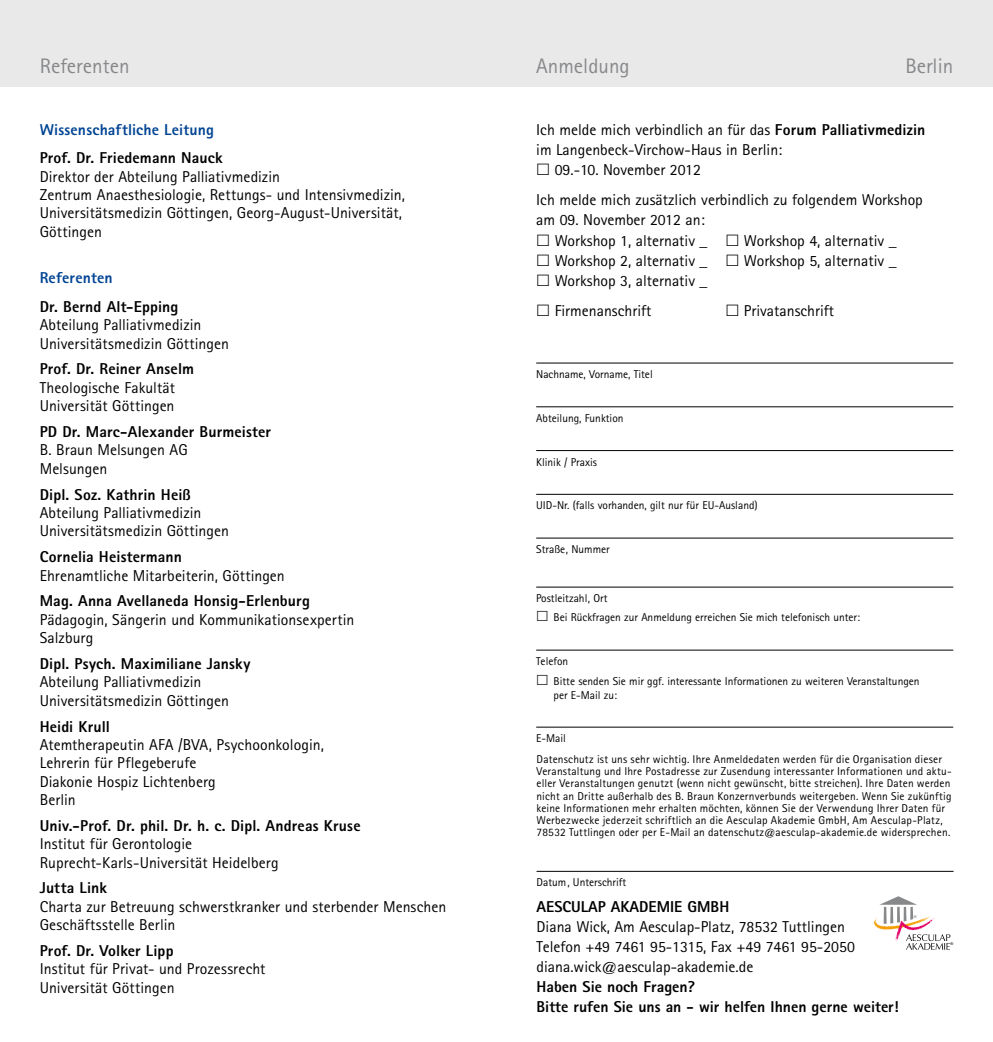
<style>
.page{position:relative;width:993px;height:1042px;background:#fff}
.page>*{position:absolute;margin:0;border:0;box-sizing:border-box;transform-origin:0 0}
.t1{font:21px "Rotis Sans Serif Pro";color:#87888a}
.t2{font:15.75px/18.4px "Rotis Sans Serif Pro";color:#000}
.t3{font:800 15.75px/20.1px "Rotis Sans Serif Pro";letter-spacing:.005em;color:#000}
.t4{font:800 15.75px "Rotis Sans Serif Pro";letter-spacing:.01em;color:#004494}
.t5{font:11.38px/12.2px "Rotis Sans Serif Pro";letter-spacing:.01em;color:#000}
.t6{font:3.85px "Arial";color:#000}
.t7{font:3.85px "Arial";color:#707172}
.s1{font-weight:800}
</style>
<div class="page">
<div style="left:0;top:0;width:992px;height:87px;background:#e9e9ea"></div>
<hr style="left:536px;top:871px;width:417px;height:1px;background:#000">
<svg style="left:874px;top:896px;width:76px;height:53px"></svg>
<hr style="left:536px;top:363px;width:416px;height:1px;background:#000">
<hr style="left:536px;top:406px;width:416px;height:1px;background:#000">
<hr style="left:536px;top:450px;width:416px;height:1px;background:#000">
<hr style="left:536px;top:494px;width:416px;height:1px;background:#000">
<hr style="left:536px;top:538px;width:416px;height:1px;background:#000">
<hr style="left:536px;top:587px;width:416px;height:1px;background:#000">
<hr style="left:536px;top:650px;width:416px;height:1px;background:#000">
<hr style="left:536px;top:727px;width:416px;height:1px;background:#000">
<h1 class="t1" style="left:40px;top:54px;width:91px">Referenten</h1>
<p class="t4" style="left:40px;top:120px;width:176px">Wissenschaftliche Leitung</p>
<p class="t3" style="left:40px;top:148px;width:184px">Prof. Dr. Friedemann Nauck</p>
<p class="t2" style="left:40px;top:167px;width:367px">Direktor der Abteilung Palliativmedizin<br>Zentrum Anaesthesiologie, Rettungs- und Intensivmedizin, Universitätsmedizin Göttingen, Georg-August-Universität, Göttingen</p>
<p class="t4" style="left:40px;top:268px;width:74px">Referenten</p>
<p class="t3" style="left:40px;top:296px;width:140px">Dr. Bernd Alt-Epping</p>
<p class="t2" style="left:40px;top:316px;width:191px">Abteilung Palliativmedizin<br>Universitätsmedizin Göttingen</p>
<p class="t3" style="left:40px;top:359px;width:156px">Prof. Dr. Reiner Anselm</p>
<p class="t2" style="left:40px;top:378px;width:137px">Theologische Fakultät<br>Universität Göttingen</p>
<p class="t3" style="left:40px;top:421px;width:233px">PD Dr. Marc-Alexander Burmeister</p>
<p class="t2" style="left:40px;top:441px;width:149px">B. Braun Melsungen AG<br>Melsungen</p>
<p class="t3" style="left:40px;top:484px;width:153px">Dipl. Soz. Kathrin Heiß</p>
<p class="t2" style="left:40px;top:503px;width:191px">Abteilung Palliativmedizin<br>Universitätsmedizin Göttingen</p>
<p class="t3" style="left:40px;top:547px;width:144px">Cornelia Heistermann</p>
<p class="t2" style="left:40px;top:566px;width:246px">Ehrenamtliche Mitarbeiterin, Göttingen</p>
<p class="t3" style="left:40px;top:591px;width:271px">Mag. Anna Avellaneda Honsig-Erlenburg</p>
<p class="t2" style="left:40px;top:610px;width:316px">Pädagogin, Sängerin und Kommunikationsexpertin<br>Salzburg</p>
<p class="t3" style="left:40px;top:653px;width:212px">Dipl. Psych. Maximiliane Jansky</p>
<p class="t2" style="left:40px;top:673px;width:191px">Abteilung Palliativmedizin<br>Universitätsmedizin Göttingen</p>
<p class="t3" style="left:40px;top:716px;width:72px">Heidi Krull</p>
<p class="t2" style="left:40px;top:735px;width:285px">Atemtherapeutin AFA /BVA, Psychoonkologin,<br>Lehrerin für Pflegeberufe<br>Diakonie Hospiz Lichtenberg<br>Berlin</p>
<p class="t3" style="left:40px;top:815px;width:322px">Univ.-Prof. Dr. phil. Dr. h. c. Dipl. Andreas Kruse</p>
<p class="t2" style="left:40px;top:835px;width:240px">Institut für Gerontologie<br>Ruprecht-Karls-Universität Heidelberg</p>
<p class="t3" style="left:40px;top:878px;width:69px">Jutta Link</p>
<p class="t2" style="left:40px;top:897px;width:408px">Charta zur Betreuung schwerstkranker und sterbender Menschen<br>Geschäftsstelle Berlin</p>
<p class="t3" style="left:40px;top:940px;width:135px">Prof. Dr. Volker Lipp</p>
<p class="t2" style="left:40px;top:960px;width:227px">Institut für Privat- und Prozessrecht<br>Universität Göttingen</p>
<h1 class="t1" style="left:536px;top:54px;width:95px">Anmeldung</h1>
<h1 class="t1" style="left:905px;top:54px;width:49px">Berlin</h1>
<p class="t2" style="left:536px;top:121px;width:390px">Ich melde mich verbindlich an für das <span class="s1">Forum Palliativmedizin</span></p>
<p class="t2" style="left:536px;top:141px;width:247px">im Langenbeck-Virchow-Haus in Berlin:</p>
<p class="t2" style="left:554px;top:161px;width:148px">09.-10. November 2012</p>
<p class="t2" style="left:536px;top:191px;width:388px">Ich melde mich zusätzlich verbindlich zu folgendem Workshop</p>
<p class="t2" style="left:536px;top:211px;width:170px">am 09. November 2012 an:</p>
<p class="t2" style="left:554px;top:231px;width:154px">Workshop 1, alternativ _</p>
<p class="t2" style="left:743px;top:231px;width:154px">Workshop 4, alternativ _</p>
<p class="t2" style="left:554px;top:251px;width:154px">Workshop 2, alternativ _</p>
<p class="t2" style="left:743px;top:251px;width:154px">Workshop 5, alternativ _</p>
<p class="t2" style="left:554px;top:265px;width:154px;line-height:30.1px">Workshop 3, alternativ _<br>Firmenanschrift</p>
<p class="t2" style="left:743px;top:301px;width:92px">Privatanschrift</p>
<p class="t5" style="left:536px;top:368px;width:118px">Nachname, Vorname, Titel</p>
<p class="t5" style="left:536px;top:412px;width:89px">Abteilung, Funktion</p>
<p class="t5" style="left:536px;top:456px;width:62px">Klinik / Praxis</p>
<p class="t5" style="left:536px;top:499px;width:223px">UID-Nr. (falls vorhanden, gilt nur für EU-Ausland)</p>
<p class="t5" style="left:536px;top:543px;width:75px">Straße, Nummer</p>
<p class="t5" style="left:553px;top:589px;width:308px;line-height:19.2px;text-indent:-17px">Postleitzahl, Ort<br>Bei Rückfragen zur Anmeldung erreichen Sie mich telefonisch unter:</p>
<p class="t5" style="left:553px;top:652px;width:367px;line-height:19.2px;text-indent:-17px">Telefon<br>Bitte senden Sie mir ggf. interessante Informationen zu weiteren Veranstaltungen</p>
<p class="t5" style="left:553px;top:688px;width:65px">per E-Mail zu:</p>
<p class="t5" style="left:536px;top:732px;width:31px">E-Mail</p>
<p class="t5" style="left:536px;top:753px;width:416px">Datenschutz ist uns sehr wichtig. Ihre Anmeldedaten werden für die Organisation dieser Veranstaltung und Ihre Postadresse zur Zusendung interessanter Informationen und aktu&shy;eller Veranstaltungen genutzt (wenn nicht gewünscht, bitte streichen). Ihre Daten werden nicht an Dritte außerhalb des B. Braun Konzernverbunds weitergeben. Wenn Sie zukünftig keine Informationen mehr erhalten möchten, können Sie der Verwendung Ihrer Daten für Werbezwecke jederzeit schriftlich an die Aesculap Akademie GmbH, Am Aesculap-Platz, 78532 Tuttlingen oder per E-Mail an datenschutz@aesculap-akademie.de widersprechen.</p>
<p class="t5" style="left:536px;top:876px;width:91px">Datum, Unterschrift</p>
<p class="t3" style="left:536px;top:896px;width:194px">AESCULAP AKADEMIE GMBH</p>
<p class="t2" style="left:536px;top:916px;width:320px;line-height:20.1px">Diana Wick, Am Aesculap-Platz, 78532 Tuttlingen<br>Telefon +49 7461 95-1315, Fax +49 7461 95-2050 diana.wick@aesculap-akademie.de</p>
<p class="t3" style="left:536px;top:976px;width:363px">Haben Sie noch Fragen?<br>Bitte rufen Sie uns an - wir helfen Ihnen gerne weiter!</p>
<p class="t7" style="left:913px;top:914px;width:4px">®</p>
<p class="t6" style="left:950px;top:941px;width:4px">®</p>
</div>
